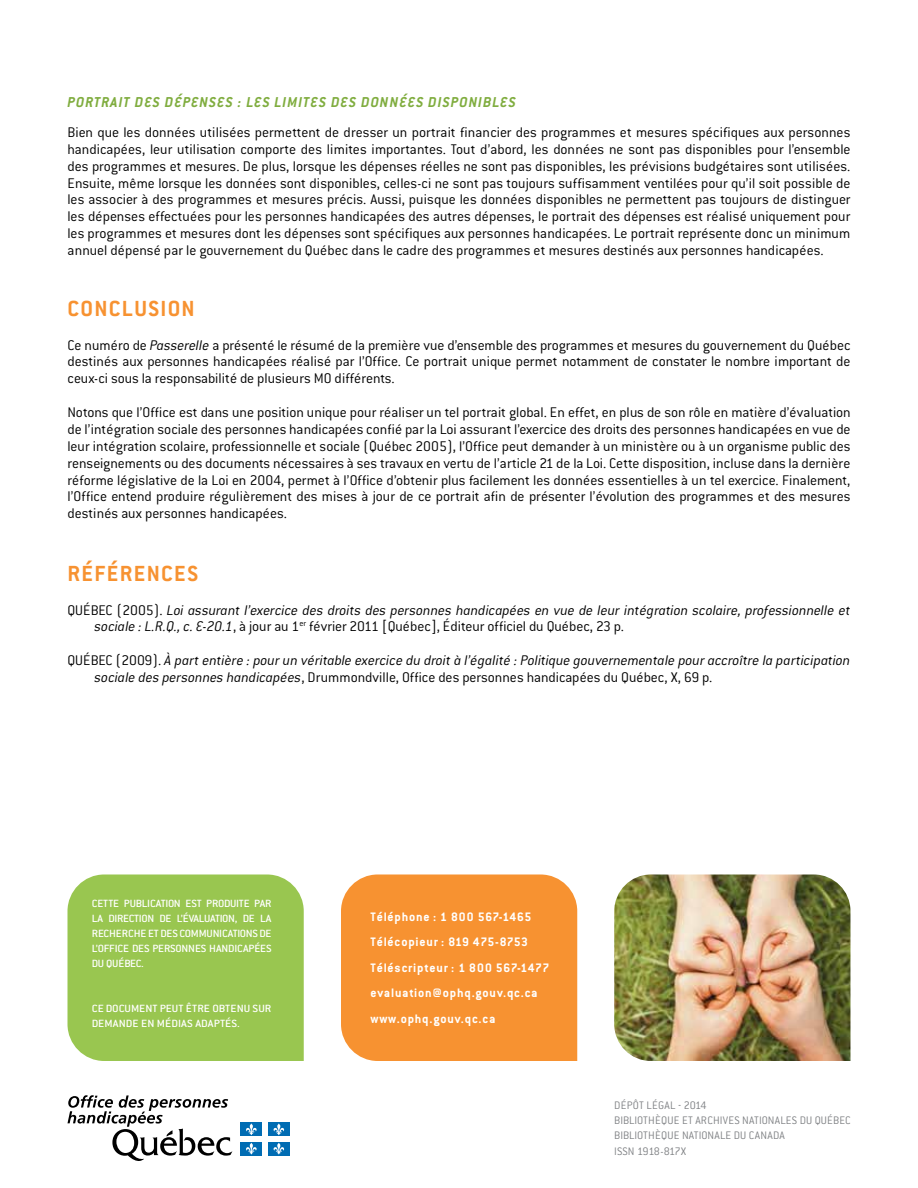
<style>
.page{position:relative;width:918px;height:1188px;background:#fff}
.page>*{position:absolute;margin:0;border:0;box-sizing:border-box;transform-origin:0 0}
.t1{font:700 24px "Conduit ITC";letter-spacing:.06em;color:#f79231}
.t2{font:italic 700 15.75px "Conduit ITC";letter-spacing:.07em;color:#80ad3f}
.t3{font:300 15.3px/17px "Conduit ITC";letter-spacing:.005em;color:#000;text-align:justify}
.t4{font:italic 300 15.3px/16.8px "Conduit ITC";letter-spacing:-.005em;color:#000}
.t5{font:700 13.5px/25.5px "Conduit ITC";letter-spacing:.06em;color:#fff}
.t6{font:300 12px "Conduit ITC";color:#808285}
.t7{font:300 12px "Conduit ITC";letter-spacing:-.035em;color:#808285}
.t8{font:500 11.55px/15px "Conduit ITC";letter-spacing:-.01em;color:#fff;text-align:justify;scale:1.08 1}
.t9{font:500 11.55px/15px "Conduit ITC";letter-spacing:.01em;color:#fff;scale:1.11 1}
.s1{font-style:italic}
.s2{font-style:normal}
</style>
<div class="page">
<div style="left:68px;top:874px;width:236px;height:187px;background:#99c650"></div>
<div style="left:341px;top:874px;width:236px;height:187px;background:#f79231"></div>
<img style="left:614px;top:874px;width:236px;height:187px">
<div style="left:241px;top:1123px;width:21px;height:13px;background:#006cb3"></div>
<svg style="left:246px;top:1123px;width:11px;height:12px"></svg>
<div style="left:268px;top:1123px;width:21px;height:13px;background:#006cb3"></div>
<svg style="left:273px;top:1123px;width:12px;height:12px"></svg>
<div style="left:241px;top:1142px;width:21px;height:13px;background:#006cb3"></div>
<svg style="left:246px;top:1143px;width:11px;height:12px"></svg>
<div style="left:268px;top:1142px;width:21px;height:13px;background:#006cb3"></div>
<svg style="left:273px;top:1143px;width:12px;height:12px"></svg>
<svg style="left:67px;top:1095px;width:165px;height:66px"></svg>
<p class="t2" style="left:68px;top:92px;width:450px">PORTRAIT DES DÉPENSES : LES LIMITES DES DONNÉES DISPONIBLES</p>
<p class="t3" style="left:68px;top:124px;width:785px">Bien que les données utilisées permettent de dresser un portrait financier des programmes et mesures spécifiques aux personnes handicapées, leur utilisation comporte des limites importantes. Tout d’abord, les données ne sont pas disponibles pour l’ensemble des programmes et mesures. De plus, lorsque les dépenses réelles ne sont pas disponibles, les prévisions budgétaires sont utilisées.<br>Ensuite, même lorsque les données sont disponibles, celles-ci ne sont pas toujours suffisamment ventilées pour qu’il soit possible de les associer à des programmes et mesures précis. Aussi, puisque les données disponibles ne permettent pas toujours de distinguer les dépenses effectuées pour les personnes handicapées des autres dépenses, le portrait des dépenses est réalisé uniquement pour les programmes et mesures dont les dépenses sont spécifiques aux personnes handicapées. Le portrait représente donc un minimum annuel dépensé par le gouvernement du Québec dans le cadre des programmes et mesures destinés aux personnes handicapées.</p>
<h1 class="t1" style="left:68px;top:294px;width:129px">CONCLUSION</h1>
<p class="t3" style="left:68px;top:336px;width:785px">Ce numéro de <span class="s1">Passerelle</span> a présenté le résumé de la première vue d’ensemble des programmes et mesures du gouvernement du Québec destinés aux personnes handicapées réalisé par l’Office. Ce portrait unique permet notamment de constater le nombre important de ceux-ci sous la responsabilité de plusieurs MO différents.</p>
<p class="t3" style="left:68px;top:404px;width:785px">Notons que l’Office est dans une position unique pour réaliser un tel portrait global. En effet, en plus de son rôle en matière d’évaluation de l’intégration sociale des personnes handicapées confié par la Loi assurant l’exercice des droits des personnes handicapées en vue de leur intégration scolaire, professionnelle et sociale (Québec 2005), l’Office peut demander à un ministère ou à un organisme public des renseignements ou des documents nécessaires à ses travaux en vertu de l’article 21 de la Loi. Cette disposition, incluse dans la dernière réforme législative de la Loi en 2004, permet à l’Office d’obtenir plus facilement les données essentielles à un tel exercice. Finalement, l’Office entend produire régulièrement des mises à jour de ce portrait afin de présenter l’évolution des programmes et des mesures destinés aux personnes handicapées.</p>
<h1 class="t1" style="left:68px;top:559px;width:132px">RÉFÉRENCES</h1>
<p class="t4" style="left:94px;top:601px;width:757px;text-indent:-27px"><span class="s2">QUÉBEC (2005).</span> Loi assurant l’exercice des droits des personnes handicapées en vue de leur intégration scolaire, professionnelle et sociale : L.R.Q., c. E-20.1<span class="s2">, à jour au 1</span><sup>er</sup> <span class="s2">février 2011 [Québec], Éditeur officiel du Québec, 23 p.</span></p>
<p class="t4" style="left:95px;top:652px;width:757px;text-indent:-27px"><span class="s2">QUÉBEC (2009).</span> À part entière : pour un véritable exercice du droit à l’égalité : Politique gouvernementale pour accroître la participation sociale des personnes handicapées<span class="s2">, Drummondville, Office des personnes handicapées du Québec, X, 69 p.</span></p>
<p class="t8" style="left:92px;top:896px;width:168px">CETTE PUBLICATION EST PRODUITE PAR LA DIRECTION DE L’ÉVALUATION, DE LA RECHERCHE ET DES COMMUNICATIONS DE L’OFFICE DES PERSONN ES HANDICAPÉES DU QUÉBEC.</p>
<p class="t9" style="left:92px;top:1001px;width:163px">CE DOCUMENT PEUT ÊTRE OBTENU SUR<br>DEMANDE EN MÉDIAS ADAPTÉS.</p>
<p class="t5" style="left:370px;top:904px;width:180px">Téléphone : 1 800 567-1465<br>Télécopieur : 819 475-8753<br>Téléscripteur : 1 800 567-1477 evaluation@ophq.gouv.qc.ca www.ophq.gouv.qc.ca</p>
<p class="t6" style="left:614px;top:1099px;width:39px">Dépôt légal</p>
<p class="t6" style="left:678px;top:1099px;width:30px">- 2014</p>
<p class="t6" style="left:614px;top:1114px;width:12px">Biblioth</p>
<p class="t6" style="left:655px;top:1114px;width:13px">èque</p>
<p class="t6" style="left:682px;top:1114px;width:25px">et Archi</p>
<p class="t6" style="left:723px;top:1114px;width:26px">ves nationales</p>
<p class="t6" style="left:800px;top:1114px;width:28px">du Québec</p>
<p class="t6" style="left:614px;top:1129px;width:12px">Biblioth</p>
<p class="t6" style="left:655px;top:1129px;width:13px">èque</p>
<p class="t6" style="left:682px;top:1129px;width:7px">nationale</p>
<p class="t6" style="left:734px;top:1129px;width:28px">du Canada</p>
<p class="t7" style="left:614px;top:1145px;width:73px">ISSN 1918-817X</p>
</div>
